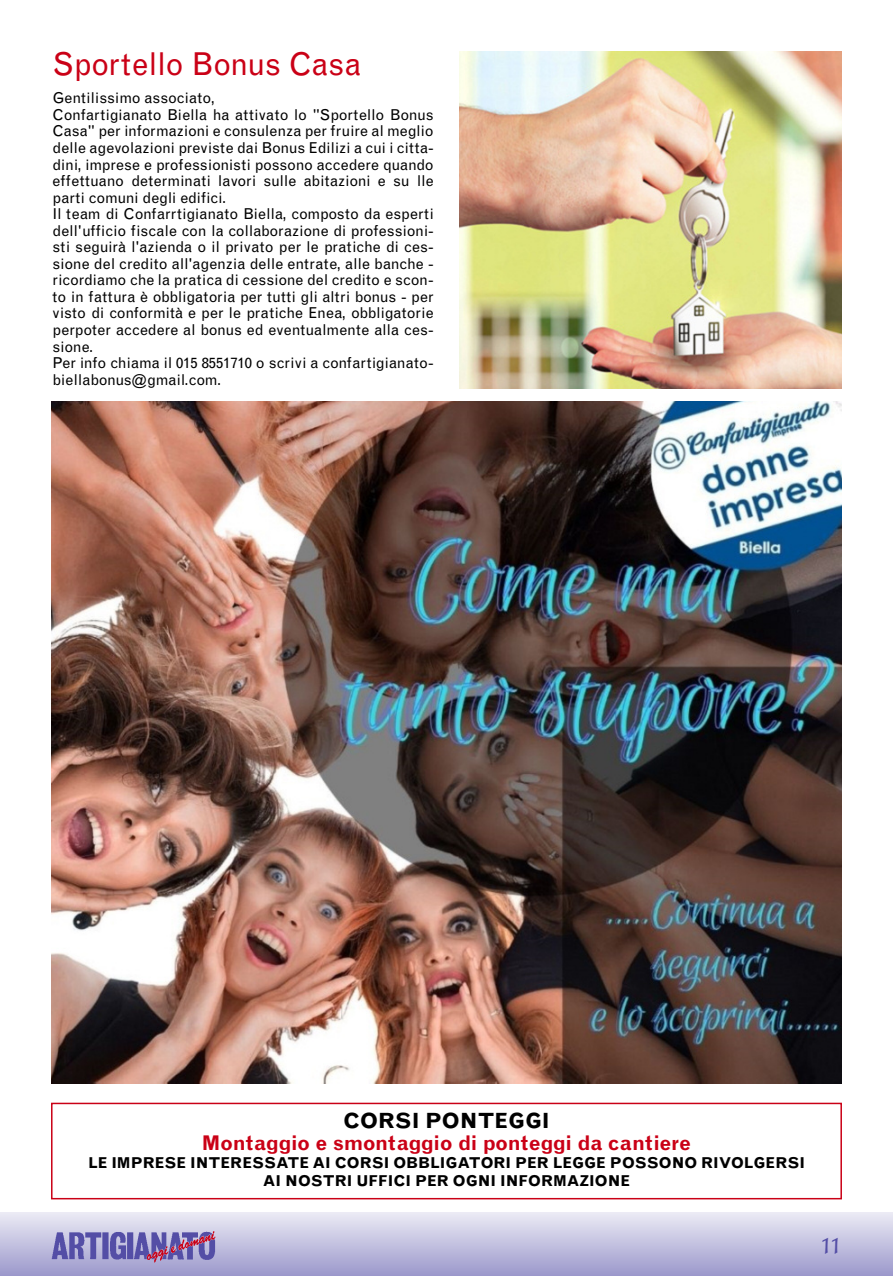
<style>
.page{position:relative;width:893px;height:1276px;background:#fff}
.page>*{position:absolute;margin:0;border:0;box-sizing:border-box;transform-origin:0 0}
.t1{font:31.5px "Grotesque";letter-spacing:-.005em;color:#ca0016}
.t2{font:30px "Duc De Berry";color:#544ea6}
.t3{font:700 21px "Grotesque";color:#000}
.t4{font:700 20.25px "Grotesque";letter-spacing:-.015em;color:#ca0016}
.t5{font:15px/16.5px "Grotesque";color:#000}
.t6{font:700 15px/18px "Grotesque";color:#000;text-align:center}
</style>
<div class="page">
<div style="left:0;top:1212px;width:893px;height:64px;background:linear-gradient(to bottom,#ecebf5,#9d99cc)"></div>
<img style="left:51px;top:1229px;width:16px;height:34px">
<img style="left:67px;top:1229px;width:150px;height:34px">
<img style="left:51px;top:402px;width:791px;height:681px">
<div style="left:51px;top:1102px;width:791px;height:97px;border:2px solid #ca0016"></div>
<img style="left:459px;top:51px;width:383px;height:337px">
<h1 class="t1" style="left:53px;top:53px;width:310px">Sportello Bonus Casa</h1>
<p class="t5" style="left:53px;top:91px;width:383px">Gentilissimo associato,<br>Confartigianato Biella ha attivato lo "Sportello Bonus Casa" per informazioni e consulenza per fruire al meglio delle agevolazioni previste dai Bonus Edilizi a cui i citta&shy;dini, imprese e professionisti possono accedere quando effettuano determinati lavori sulle abitazioni e su lle parti comuni degli edifici.<br>Il team di Confarrtigianato Biella, composto da esperti dell'ufficio fiscale con la collaborazione di professioni&shy;sti seguirà l'azienda o il privato per le pratiche di ces&shy;sione del credito all'agenzia delle entrate, alle banche - ricordiamo che la pratica di cessione del credito e scon&shy;to in fattura è obbligatoria per tutti gli altri bonus - per visto di conformità e per le pratiche Enea, obbligatorie perpoter accedere al bonus ed eventualmente alla ces&shy;sione.<br>Per info chiama il 015 8551710 o scrivi a confartigianato&shy;biellabonus@gmail.com.</p>
<h3 class="t3" style="left:343px;top:1112px;width:208px">CORSI PONTEGGI</h3>
<h3 class="t4" style="left:202px;top:1135px;width:491px">Montaggio e smontaggio di ponteggi da cantiere</h3>
<p class="t6" style="left:88px;top:1155px;width:718px">LE IMPRESE INTERESSATE AI CORSI OBBLIGATORI PER LEGGE POSSONO RIVOLGERSI<br>AI NOSTRI UFFICI PER OGNI INFORMAZIONE</p>
<h2 class="t2" style="left:821px;top:1230px;width:20px">11</h2>
</div>
